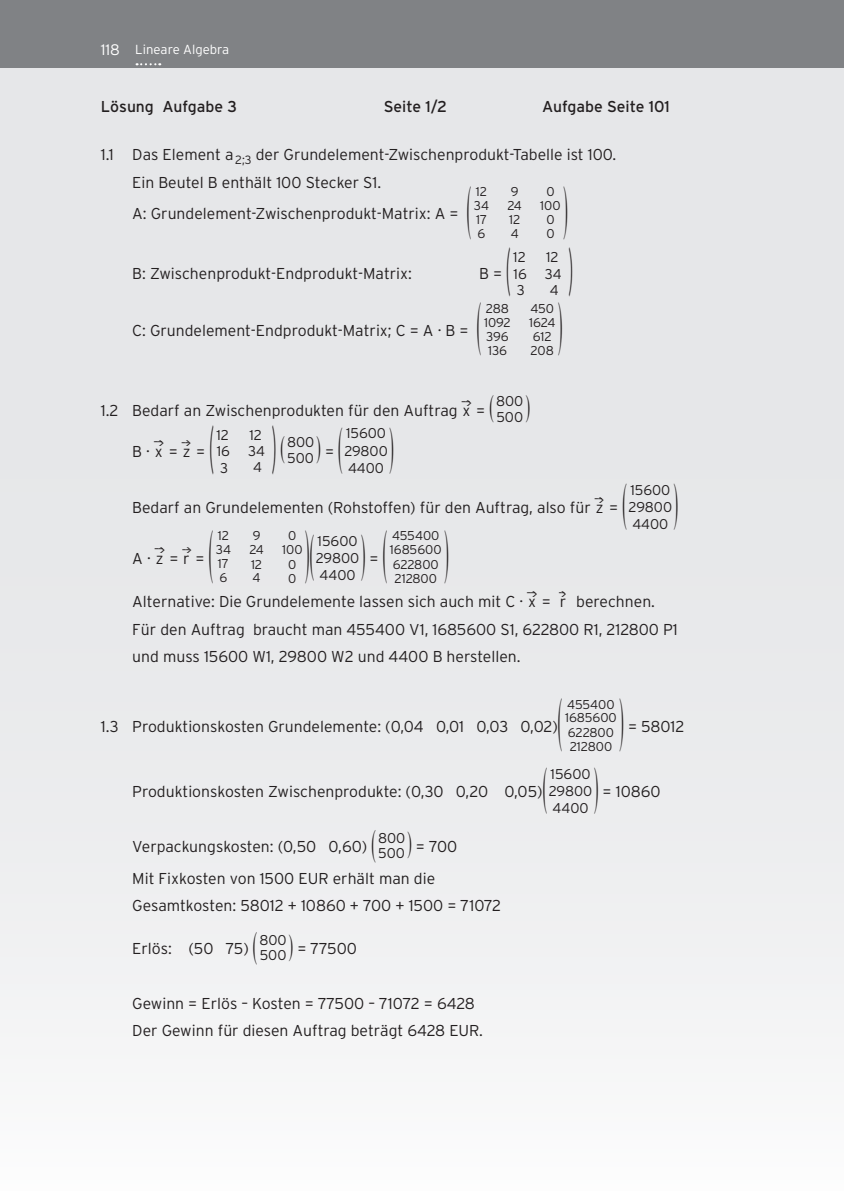
<style>
.page{position:relative;width:844px;height:1191px;background:#fff}
.page>*{position:absolute;margin:0;border:0;box-sizing:border-box;transform-origin:0 0}
.Aufgabe{font:300 59.85px "Interstate";color:#231f20;scale:.22 1}
.Aufgabe-2{font:58.27px "Times New Roman";color:#231f20;scale:.23 1}
.Aufgabe-3{font:50.75px "Times New Roman";color:#231f20;scale:.26 1}
.Aufgabe-4{font:35.7px "Times New Roman";color:#231f20;scale:.37 1}
.Aufgabe-5{font:300 15.75px "Interstate";color:#231f20}
.Seite-Tabulataor{font:15.75px "Interstate";color:#231f20}
.Aufgabe-6{font:300 14.17px/16.4px "Interstate";color:#231f20}
.Aufgabe-7{font:300 14.17px "Interstate";color:#231f20;scale:.55 1}
.Aufgabe-8{font:300 14.17px "Interstate";color:#231f20;scale:.49 1}
.Aufgabe-9{font:300 14.17px "Interstate";color:#231f20;scale:.37 1}
.t1{font:300 13.12px "Interstate";color:#fff}
.Aufgabe-10{font:300 12.78px/14.2px "Interstate";color:#231f20}
.s1{font-size:15.22px}
.s2{font-size:15.75px}
.s3{font-family:"Times New Roman";font-weight:400;font-size:29.93px}
.s4{font-size:59.85px}
.s5{font-size:50.75px}
.s6{font-family:"Times New Roman";font-weight:400;font-size:29.22px}
</style>
<div class="page">
<hr style="left:843px;top:68px;width:1px;height:1123px;background:#e6e7e9">
<hr style="left:843px;top:0;width:1px;height:68px;background:#808285">
<div style="left:0;top:68px;width:843px;height:1123px;background:#e6e7e9"></div>
<div style="left:0;top:0;width:843px;height:68px;background:#808285"></div>
<svg style="left:136px;top:63px;width:24px;height:2px"></svg>
<p class="t1" style="left:101px;top:42px;width:130px"><span class="s1">118</span> Lineare Algebra</p>
<p class="Seite-Tabulataor" style="left:101px;top:97px;width:138px">Lösung Aufgabe 3</p>
<p class="Seite-Tabulataor" style="left:383px;top:97px;width:65px">Seite 1/2</p>
<p class="Seite-Tabulataor" style="left:542px;top:97px;width:129px">Aufgabe Seite 101</p>
<p class="Aufgabe-5" style="left:101px;top:145px;width:517px">1.1 Das Element a <sub>2;3</sub> der Grundelement-Zwischenprodukt-Tabelle ist 100.</p>
<p class="Aufgabe-5" style="left:132px;top:174px;width:250px">Ein Beutel B enthält 100 Stecker S1.</p>
<p class="Aufgabe-5" style="left:132px;top:205px;width:328px">A: Grundelement-Zwischenprodukt-Matrix: A =</p>
<p class="Aufgabe-2" style="left:466px;top:166px;width:21px">(</p>
<p class="Aufgabe-10" style="left:474px;top:184px;width:17px">12<br>34<br>17<br>6</p>
<p class="Aufgabe-10" style="left:507px;top:184px;width:16px">9<br>24<br>12<br>4</p>
<p class="Aufgabe-10" style="left:540px;top:184px;width:22px;text-align:center">0<br>100<br>0<br>0</p>
<p class="Aufgabe-2" style="left:563px;top:166px;width:21px">)</p>
<p class="Aufgabe" style="left:506px;top:235px;width:22px">(</p>
<p class="Aufgabe-6" style="left:513px;top:249px;width:15px;text-align:justify">12<br>16<br>3</p>
<p class="Aufgabe-6" style="left:544px;top:249px;width:18px;text-align:center">12<br>34<br>4</p>
<p class="Aufgabe" style="left:568px;top:235px;width:22px">)</p>
<p class="Aufgabe-5" style="left:132px;top:265px;width:281px">B: Zwischenprodukt-Endprodukt-Matrix:</p>
<p class="Aufgabe-5" style="left:479px;top:265px;width:25px">B =</p>
<p class="Aufgabe-5" style="left:132px;top:322px;width:338px">C: Grundelement-Endprodukt-Matrix; C = A · B =</p>
<p class="Aufgabe-2" style="left:477px;top:283px;width:21px">(</p>
<p class="Aufgabe-10" style="left:484px;top:301px;width:28px;text-align:center">288<br>1092<br>396<br>136</p>
<p class="Aufgabe-10" style="left:529px;top:301px;width:28px">450<br>1624<br>612<br>208</p>
<p class="Aufgabe-2" style="left:558px;top:283px;width:21px">)</p>
<p class="Aufgabe-6" style="left:496px;top:393px;width:35px;line-height:15.4px;text-indent:-34px"><span class="s2">x =</span> <span class="s3">(</span> 800<br>500 <sup>)</sup></p>
<p class="Aufgabe-7" style="left:461px;top:387px;width:20px">_ _<sub>›</sub></p>
<p class="Aufgabe-5" style="left:101px;top:401px;width:358px">1.2 Bedarf an Zwischenprodukten für den Auftrag</p>
<p class="Aufgabe" style="left:209px;top:413px;width:22px">(</p>
<p class="Aufgabe-6" style="left:216px;top:426px;width:15px;text-align:justify">12<br>16<br>3</p>
<p class="Aufgabe-6" style="left:248px;top:426px;width:18px;text-align:center">12<br>34<br>4</p>
<p class="Aufgabe-6" style="left:287px;top:434px;width:48px;line-height:15.4px;text-indent:-16px"><span class="s4">)</span> <span class="s3">(</span> 800<br>500 <sup>)</sup> <sup>=</sup></p>
<p class="Aufgabe-3" style="left:338px;top:410px;width:18px">(</p>
<p class="Aufgabe-6" style="left:344px;top:425px;width:45px;line-height:17.2px">15600<br>29800<br>4400</p>
<p class="Aufgabe-3" style="left:389px;top:410px;width:18px">)</p>
<p class="Aufgabe-5" style="left:132px;top:498px;width:487px">Bedarf an Grundelementen (Rohstoffen) für den Auftrag, also für z =</p>
<p class="Aufgabe-7" style="left:154px;top:427px;width:20px">_ _<sub>›</sub></p>
<p class="Aufgabe-8" style="left:182px;top:427px;width:20px">_ _<sub>›</sub></p>
<p class="Aufgabe-5" style="left:132px;top:442px;width:75px">B · x = z =</p>
<p class="Aufgabe-3" style="left:622px;top:466px;width:18px">(</p>
<p class="Aufgabe-6" style="left:628px;top:481px;width:45px;line-height:17.2px">15600<br>29800<br>4400</p>
<p class="Aufgabe-3" style="left:673px;top:466px;width:18px">)</p>
<p class="Aufgabe-8" style="left:594px;top:484px;width:20px">_ _<sub>›</sub></p>
<p class="Aufgabe-2" style="left:382px;top:510px;width:21px">(</p>
<p class="Aufgabe-10" style="left:390px;top:528px;width:53px;text-align:center">455400<br>1685600<br>622800<br>212800</p>
<p class="Aufgabe-2" style="left:444px;top:510px;width:21px">)</p>
<p class="Aufgabe-5" style="left:132px;top:593px;width:420px">Alternative: Die Grundelemente lassen sich auch mit C · x =</p>
<p class="Aufgabe-2" style="left:209px;top:510px;width:21px">(</p>
<p class="Aufgabe-10" style="left:216px;top:529px;width:17px">12<br>34<br>17<br>6</p>
<p class="Aufgabe-10" style="left:249px;top:529px;width:16px">9<br>24<br>12<br>4</p>
<p class="Aufgabe-10" style="left:282px;top:528px;width:22px;text-align:center">0<br>100<br>0<br>0</p>
<p class="Aufgabe-2" style="left:305px;top:510px;width:40px">)<span class="s5">(</span></p>
<p class="Aufgabe-6" style="left:316px;top:532px;width:45px;line-height:17.2px">15600<br>29800<br>4400</p>
<p class="Aufgabe-3" style="left:361px;top:517px;width:18px">)</p>
<p class="Aufgabe-7" style="left:155px;top:534px;width:20px">_ _<sub>›</sub></p>
<p class="Aufgabe-8" style="left:182px;top:534px;width:20px">_ _<sub>›</sub></p>
<p class="Aufgabe-5" style="left:132px;top:549px;width:74px">A · z = r =</p>
<p class="Aufgabe-5" style="left:369px;top:549px;width:11px">=</p>
<p class="Aufgabe-7" style="left:527px;top:578px;width:20px">_ _<sub>›</sub></p>
<p class="Aufgabe-9" style="left:559px;top:578px;width:22px">_ _<sub>›</sub></p>
<p class="Aufgabe-5" style="left:560px;top:593px;width:97px">r berechnen.</p>
<p class="Aufgabe-5" style="left:132px;top:620px;width:547px">Für den Auftrag braucht man 455400 V1, 1685600 S1, 622800 R1, 212800 P1</p>
<p class="Aufgabe-5" style="left:132px;top:648px;width:389px">und muss 15600 W1, 29800 W2 und 4400 B herstellen.</p>
<p class="Aufgabe-2" style="left:558px;top:678px;width:21px">(</p>
<p class="Aufgabe-10" style="left:565px;top:697px;width:53px;text-align:center">455400<br>1685600<br>622800<br>212800</p>
<p class="Aufgabe-2" style="left:619px;top:678px;width:21px">)</p>
<p class="Aufgabe-5" style="left:101px;top:717px;width:458px">1.3 Produktionskosten Grundelemente: (0,04 0,01 0,03 0,02)</p>
<p class="Aufgabe-5" style="left:628px;top:717px;width:58px">= 58012</p>
<p class="Aufgabe-3" style="left:542px;top:750px;width:18px">(</p>
<p class="Aufgabe-6" style="left:548px;top:765px;width:45px;line-height:17.2px">15600<br>29800<br>4400</p>
<p class="Aufgabe-3" style="left:594px;top:750px;width:18px">)</p>
<p class="Aufgabe-5" style="left:132px;top:782px;width:412px">Produktionskosten Zwischenprodukte: (0,30 0,20 0,05)</p>
<p class="Aufgabe-5" style="left:602px;top:782px;width:60px">= 10860</p>
<p class="Aufgabe-5" style="left:132px;top:837px;width:236px">Verpackungskosten: (0,50 0,60)</p>
<p class="Aufgabe-4" style="left:371px;top:818px;width:13px">(</p>
<p class="Aufgabe-6" style="left:378px;top:829px;width:29px">800</p>
<p class="Aufgabe-5" style="left:378px;top:837px;width:81px"><sub>500</sub> <span class="s6">)</span> = 700</p>
<p class="Aufgabe-5" style="left:132px;top:869px;width:304px">Mit Fixkosten von 1500 EUR erhält man die</p>
<p class="Aufgabe-5" style="left:132px;top:897px;width:370px">Gesamtkosten: 58012 + 10860 + 700 + 1500 = 71072</p>
<p class="Aufgabe-5" style="left:132px;top:939px;width:118px">Erlös: (50 75)</p>
<p class="Aufgabe-4" style="left:253px;top:920px;width:13px">(</p>
<p class="Aufgabe-6" style="left:259px;top:931px;width:29px">800</p>
<p class="Aufgabe-5" style="left:260px;top:939px;width:99px"><sub>500</sub> <span class="s6">)</span> = 77500</p>
<p class="Aufgabe-5" style="left:132px;top:994px;width:344px">Gewinn = Erlös – Kosten = 77500 – 71072 = 6428</p>
<p class="Aufgabe-5" style="left:132px;top:1021px;width:352px">Der Gewinn für diesen Auftrag beträgt 6428 EUR.</p>
</div>
